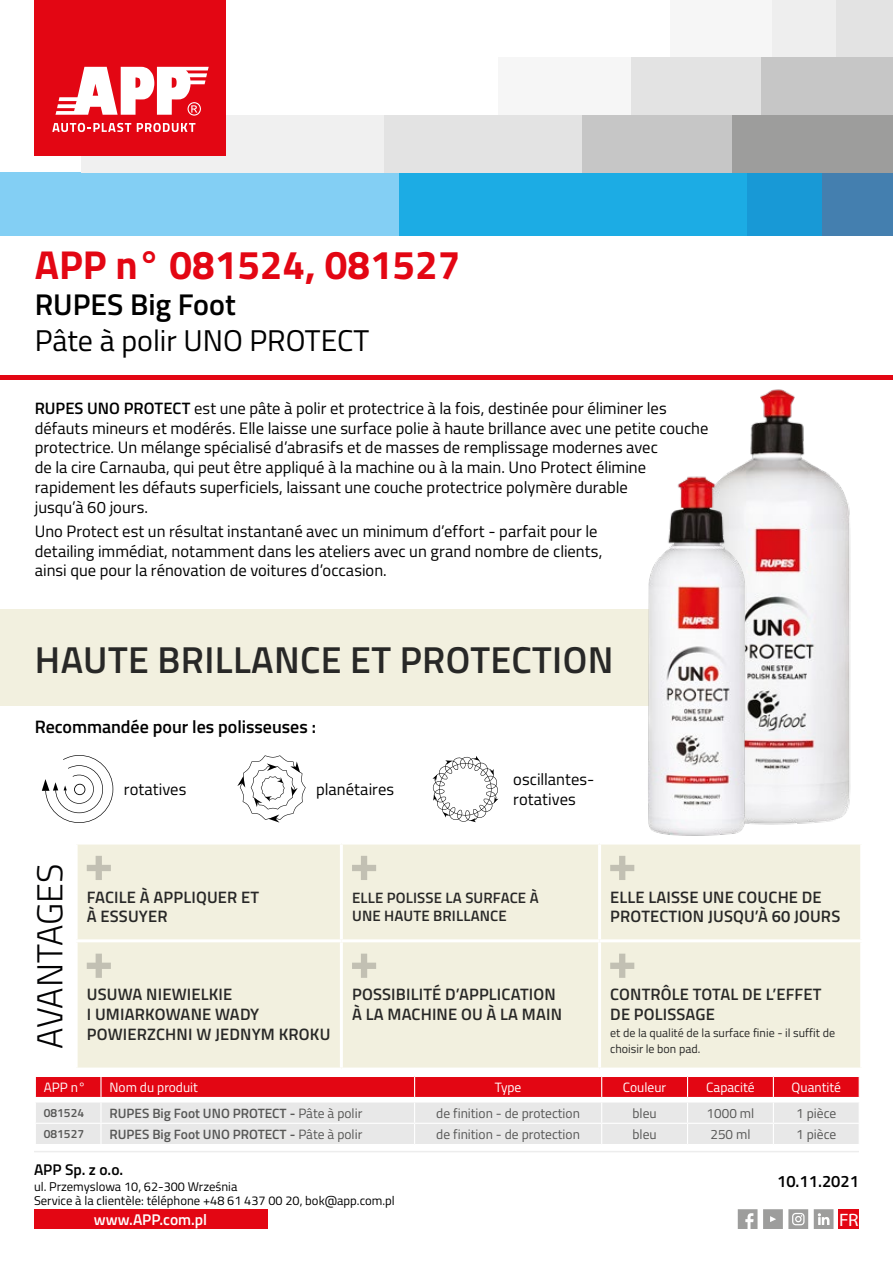
<style>
.page{position:relative;width:893px;height:1263px;background:#fff}
.page>*{position:absolute;margin:0;border:0;box-sizing:border-box;transform-origin:0 0}
.t1{font:700 40.35px "Titillium";color:#e30613}
.t2{font:600 37.5px "Titillium";letter-spacing:.01em;color:#282827}
.t3{font:300 36px "Titillium";letter-spacing:-.01em;color:#020203}
.t4{font:30px "Titillium";color:#000}
.t5{font:600 30px "Titillium";color:#000}
.t6{font:600 18px "Titillium";letter-spacing:-.005em;color:#000}
.t7{font:semi-expanded 18px "Myriad Pro";color:#fff}
.t8{font:16.5px/19.8px "Titillium";color:#000}
.t9{font:600 16.5px/19.8px "Titillium";letter-spacing:.01em;color:#282827}
.t10{font:600 16.5px "Titillium";color:#000}
.t11{font:600 15.45px "Titillium";color:#fff}
.t12{font:600 15.45px "Titillium";color:#000}
.t13{font:600 15px/18px "Titillium";letter-spacing:.01em;color:#282827}
.t14{font:13.5px "Titillium";color:#575756}
.t15{font:600 13.5px "Titillium";color:#575756}
.t16{font:13.5px "Titillium";color:#fff}
.t17{font:12.75px/14.1px "Titillium";color:#000}
.t18{font:12px/16.5px "Titillium";color:#282827}
.t19{font:600 12px "Titillium";color:#575756}
.s1{font-weight:600}
.s2{font-weight:400}
</style>
<div class="page">
<div style="left:0;top:609px;width:659px;height:96px;background:#f2f0df"></div>
<hr style="left:34px;top:1151px;width:825px;height:1px;background:#ededed">
<svg style="left:738px;top:1209px;width:19px;height:20px"></svg>
<svg style="left:763px;top:1209px;width:45px;height:20px"></svg>
<svg style="left:814px;top:1209px;width:19px;height:20px"></svg>
<div style="left:34px;top:1209px;width:233px;height:20px;background:#e30613"></div>
<div style="left:838px;top:1209px;width:21px;height:20px;background:#e30613"></div>
<div style="left:727px;top:172px;width:97px;height:64px;background:#1899d6"></div>
<div style="left:398px;top:172px;width:348px;height:64px;background:#1cace4"></div>
<div style="left:0;top:172px;width:399px;height:64px;background:#83cff4"></div>
<div style="left:830px;top:0;width:63px;height:57px;background:#e3e3e3"></div>
<div style="left:746px;top:0;width:90px;height:57px;background:#eee"></div>
<div style="left:670px;top:0;width:101px;height:57px;background:#f6f6f6"></div>
<div style="left:761px;top:57px;width:132px;height:58px;background:#c6c6c6"></div>
<div style="left:629px;top:57px;width:132px;height:58px;background:#e3e3e3"></div>
<div style="left:499px;top:57px;width:132px;height:58px;background:#f6f6f6"></div>
<div style="left:822px;top:172px;width:71px;height:64px;background:#447faf"></div>
<div style="left:732px;top:115px;width:161px;height:57px;background:#9d9d9c"></div>
<div style="left:383px;top:115px;width:205px;height:57px;background:#e3e3e3"></div>
<div style="left:81px;top:115px;width:302px;height:57px;background:#f0f0f0"></div>
<div style="left:583px;top:115px;width:149px;height:57px;background:#c6c6c6"></div>
<div style="left:35px;top:0;width:191px;height:156px;background:#e30613"></div>
<svg style="left:52px;top:123px;width:79px;height:9px"></svg>
<svg style="left:137px;top:123px;width:58px;height:9px"></svg>
<svg style="left:55px;top:67px;width:154px;height:49px"></svg>
<svg style="left:35px;top:1076px;width:825px;height:68px;background:#e9a8ac"></svg>
<hr style="left:101px;top:1101px;width:314px;height:1px;background:#fff">
<hr style="left:100px;top:1102px;width:2px;height:21px;background:#fff">
<hr style="left:100px;top:1124px;width:2px;height:20px;background:#fff">
<img style="left:750px;top:389px;width:101px;height:436px">
<img style="left:637px;top:458px;width:119px;height:378px">
<hr style="left:0;top:376px;width:893px;height:4px;background:#e30613">
<svg style="left:237px;top:755px;width:69px;height:67px"></svg>
<svg style="left:432px;top:756px;width:66px;height:66px"></svg>
<div style="left:78px;top:844px;width:782px;height:223px;background:#f2f0df"></div>
<hr style="left:340px;top:844px;width:3px;height:95px;background:#fff">
<hr style="left:598px;top:844px;width:3px;height:95px;background:#fff">
<hr style="left:75px;top:939px;width:266px;height:3px;background:#fff">
<hr style="left:341px;top:939px;width:259px;height:3px;background:#fff">
<hr style="left:340px;top:942px;width:3px;height:125px;background:#fff">
<hr style="left:600px;top:939px;width:263px;height:3px;background:#fff">
<hr style="left:598px;top:942px;width:3px;height:125px;background:#fff">
<svg style="left:87px;top:856px;width:24px;height:24px"></svg>
<svg style="left:352px;top:856px;width:24px;height:24px"></svg>
<svg style="left:610px;top:856px;width:24px;height:24px"></svg>
<svg style="left:87px;top:954px;width:24px;height:24px"></svg>
<svg style="left:352px;top:954px;width:24px;height:24px"></svg>
<svg style="left:610px;top:954px;width:24px;height:24px"></svg>
<svg style="left:42px;top:755px;width:71px;height:68px"></svg>
<h1 class="t1" style="left:35px;top:234px;width:427px">APP n° 081524, 081527</h1>
<h3 class="t5" style="left:35px;top:282px;width:203px">RUPES Big Foot</h3>
<h3 class="t4" style="left:35px;top:319px;width:336px">Pâte à polir UNO PROTECT</h3>
<p class="t8" style="left:35px;top:397px;width:675px"><span class="s1">RUPES UNO PROTECT</span> est une pâte à polir et protectrice à la fois, destinée pour éliminer les défauts mineurs et modérés. Elle laisse une surface polie à haute brillance avec une petite couche protectrice. Un mélange spécialisé d’abrasifs et de masses de remplissage modernes avec<br>de la cire Carnauba, qui peut être appliqué à la machine ou à la main. Uno Protect élimine rapidement les défauts superficiels, laissant une couche protectrice polymère durable<br>jusqu’à 60 jours.</p>
<p class="t8" style="left:35px;top:520px;width:569px">Uno Protect est un résultat instantané avec un minimum d’effort - parfait pour le detailing immédiat, notamment dans les ateliers avec un grand nombre de clients, ainsi que pour la rénovation de voitures d’occasion.</p>
<h2 class="t2" style="left:35px;top:632px;width:580px">HAUTE BRILLANCE ET PROTECTION</h2>
<p class="t6" style="left:35px;top:713px;width:283px">Recommandée pour les polisseuses :</p>
<h3 class="t3" style="left:24px;top:1049px;width:187px;rotate:-90deg">AVANTAGES</h3>
<p class="t8" style="left:124px;top:779px;width:64px">rotatives</p>
<p class="t8" style="left:316px;top:779px;width:80px">planétaires</p>
<p class="t8" style="left:513px;top:769px;width:82px">oscillantes&shy;rotatives</p>
<p class="t9" style="left:87px;top:886px;width:174px">FACILE À APPLIQUER ET<br>À ESSUYER</p>
<p class="t13" style="left:352px;top:887px;width:188px">ELLE POLISSE LA SURFACE À<br>UNE HAUTE BRILLANCE</p>
<p class="t9" style="left:610px;top:886px;width:231px">ELLE LAISSE UNE COUCHE DE<br>PROTECTION JUSQU’À 60 JOURS</p>
<p class="t9" style="left:87px;top:984px;width:245px">USUWA NIEWIELKIE<br>I UMIARKOWANE WADY<br>POWIERZCHNI W JEDNYM KROKU</p>
<p class="t9" style="left:352px;top:984px;width:211px">POSSIBILITÉ D’APPLICATION<br>À LA MACHINE OU À LA MAIN</p>
<p class="t9" style="left:610px;top:984px;width:213px">CONTRÔLE TOTAL DE L’EFFET<br>DE POLISSAGE</p>
<p class="t18" style="left:610px;top:1024px;width:226px">et de la qualité de la surface finie - il suffit de choisir le bon pad.</p>
<p class="t16" style="left:44px;top:1077px;width:43px">APP n°</p>
<p class="t16" style="left:109px;top:1077px;width:90px">Nom du produit</p>
<p class="t16" style="left:495px;top:1077px;width:28px">Type</p>
<p class="t16" style="left:623px;top:1077px;width:45px">Couleur</p>
<p class="t16" style="left:706px;top:1077px;width:50px">Capacité</p>
<p class="t16" style="left:792px;top:1077px;width:51px">Quantité</p>
<p class="t19" style="left:44px;top:1104px;width:42px">081524</p>
<p class="t15" style="left:109px;top:1103px;width:254px">RUPES Big Foot UNO PROTECT - <span class="s2">Pâte à polir</span></p>
<p class="t14" style="left:436px;top:1103px;width:145px">de finition - de protection</p>
<p class="t14" style="left:632px;top:1103px;width:26px">bleu</p>
<p class="t14" style="left:707px;top:1103px;width:49px">1000 ml</p>
<p class="t14" style="left:796px;top:1103px;width:42px">1 pièce</p>
<p class="t19" style="left:44px;top:1125px;width:42px">081527</p>
<p class="t15" style="left:109px;top:1124px;width:254px">RUPES Big Foot UNO PROTECT - <span class="s2">Pâte à polir</span></p>
<p class="t14" style="left:436px;top:1124px;width:145px">de finition - de protection</p>
<p class="t14" style="left:632px;top:1124px;width:26px">bleu</p>
<p class="t14" style="left:710px;top:1124px;width:42px">250 ml</p>
<p class="t14" style="left:796px;top:1124px;width:42px">1 pièce</p>
<p class="t12" style="left:34px;top:1158px;width:91px">APP Sp. z o.o.</p>
<p class="t17" style="left:34px;top:1179px;width:362px">ul. Przemyslowa 10, 62-300 Września<br>Service à la clientèle: téléphone +48 61 437 00 20, bok@app.com.pl</p>
<p class="t11" style="left:94px;top:1208px;width:115px">www.APP.com.pl</p>
<p class="t7" style="left:839px;top:1208px;width:21px">FR</p>
<p class="t10" style="left:777px;top:1169px;width:83px">10.11.2021</p>
</div>
